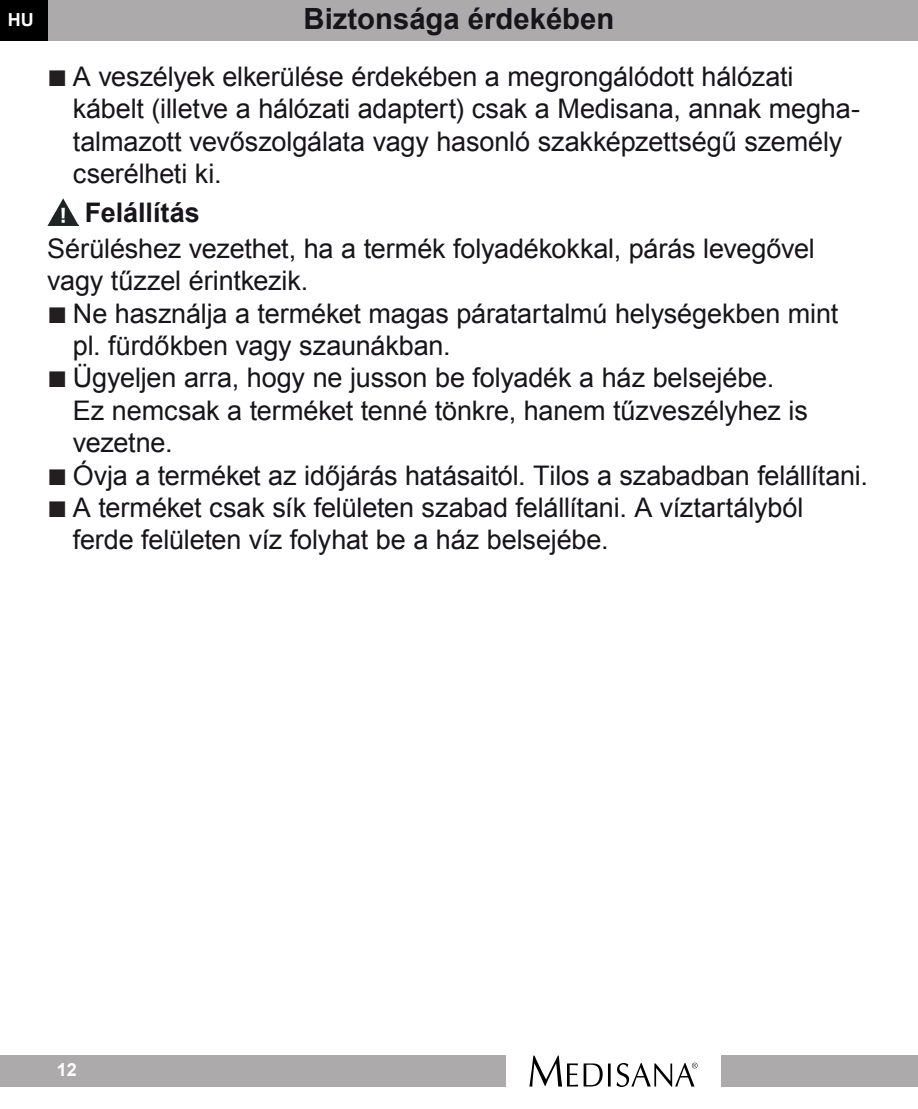
<style>
.page{position:relative;width:918px;height:1109px;background:#fff}
.page>*{position:absolute;margin:0;border:0;box-sizing:border-box;transform-origin:0 0}
.t1{font:700 29.25px "Arial";color:#17151a}
.t2{font:27px/32.4px "Arial";letter-spacing:-.005em;color:#17151a}
.t3{font:700 27px "Arial";color:#17151a}
.t4{font:700 18px "Arial";color:#fff}
.s1{font-size:33.75px;color:#231f20}
</style>
<div class="page">
<div style="left:0;top:0;width:917px;height:41px;background:#adaaab"></div>
<div style="left:0;top:0;width:47px;height:41px;background:#000001"></div>
<div style="left:720px;top:1055px;width:197px;height:32px;background:#adaaab"></div>
<div style="left:0;top:1055px;width:506px;height:32px;background:#adaaab"></div>
<svg style="left:529px;top:1055px;width:81px;height:31px"></svg>
<svg style="left:616px;top:1062px;width:81px;height:25px"></svg>
<img style="left:48px;top:199px;width:30px;height:26px">
<p class="t4" style="left:8px;top:7px;width:27px">HU</p>
<p class="t1" style="left:303px;top:-1px;width:312px">Biztonsága érdekében</p>
<p class="t2" style="left:73px;top:61px;width:788px;text-indent:-26px"><span class="s1">■</span> A veszélyek elkerülése érdekében a megrongálódott hálózati kábelt (illetve a hálózati adaptert) csak a Medisana, annak megha&shy;talmazott vevőszolgálata vagy hasonló szakképzettségű személy cserélheti ki.</p>
<p class="t3" style="left:85px;top:195px;width:117px">Felállítás</p>
<p class="t2" style="left:47px;top:232px;width:769px">Sérüléshez vezethet, ha a termék folyadékokkal, párás levegővel vagy tűzzel érintkezik.</p>
<p class="t2" style="left:73px;top:297px;width:766px;text-indent:-26px"><span class="s1">■</span> Ne használja a terméket magas páratartalmú helységekben mint pl. fürdőkben vagy szaunákban.</p>
<p class="t2" style="left:73px;top:362px;width:736px;text-indent:-26px"><span class="s1">■</span> Ügyeljen arra, hogy ne jusson be folyadék a ház belsejébe.<br>Ez nemcsak a terméket tenné tönkre, hanem tűzveszélyhez is vezetne.</p>
<p class="t2" style="left:47px;top:459px;width:822px"><span class="s1">■</span> Óvja a terméket az időjárás hatásaitól. Tilos a szabadban felállítani.</p>
<p class="t2" style="left:73px;top:491px;width:732px;text-indent:-26px"><span class="s1">■</span> A terméket csak sík felületen szabad felállítani. A víztartályból ferde felületen víz folyhat be a ház belsejébe.</p>
<p class="t4" style="left:57px;top:1058px;width:22px">12</p>
</div>
